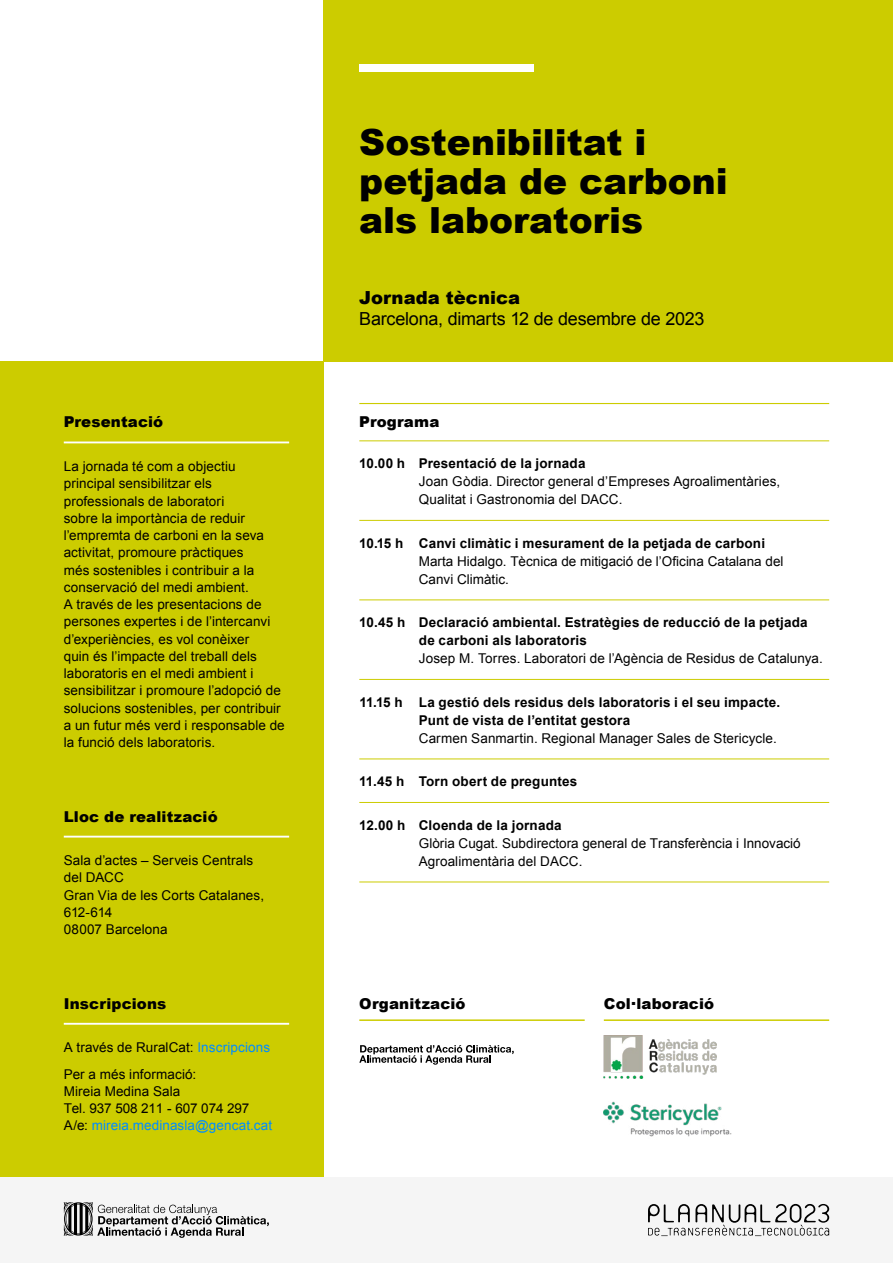
<style>
.page{position:relative;width:893px;height:1263px;background:#fff}
.page>*{position:absolute;margin:0;border:0;box-sizing:border-box;transform-origin:0 0}
.t1{font:900 36px/39px "Arial";color:#000}
.t2{font:18px "Arial";letter-spacing:-.015em;color:#000}
.t3{font:900 18px "Arial";letter-spacing:.005em;color:#000}
.t4{font:900 15px "Arial";letter-spacing:.01em;color:#000}
.P4{font:13.5px/17.2px "Arial";letter-spacing:.005em;color:#000}
.P1{font:13.5px/18px "Arial";color:#000}
.P1-2{font:700 13.5px/18px "Arial";letter-spacing:.015em;color:#000}
.s1{color:#008cff}
.s2{font-weight:700}
.s3{font-weight:400}
</style>
<div class="page">
<div style="left:0;top:361px;width:323px;height:817px;background:#cc0"></div>
<div style="left:323px;top:0;width:570px;height:361px;background:#cc0"></div>
<div style="left:0;top:1178px;width:893px;height:85px;background:#f5f5f5"></div>
<svg style="left:64px;top:1202px;width:205px;height:36px"></svg>
<div style="left:359px;top:64px;width:175px;height:7px;background:#fff"></div>
<svg style="left:648px;top:1204px;width:181px;height:32px"></svg>
<hr style="left:359px;top:403px;width:470px;height:1px;background:#cc0">
<hr style="left:359px;top:440px;width:470px;height:1px;background:#cc0">
<hr style="left:359px;top:520px;width:470px;height:1px;background:#cc0">
<hr style="left:359px;top:599px;width:470px;height:1px;background:#cc0">
<hr style="left:359px;top:679px;width:470px;height:1px;background:#cc0">
<hr style="left:359px;top:758px;width:470px;height:1px;background:#cc0">
<hr style="left:359px;top:802px;width:470px;height:1px;background:#cc0">
<hr style="left:359px;top:881px;width:470px;height:1px;background:#cc0">
<hr style="left:64px;top:441px;width:225px;height:2px;background:#fff">
<hr style="left:64px;top:836px;width:225px;height:1px;background:#fff">
<hr style="left:64px;top:1023px;width:225px;height:2px;background:#fff">
<hr style="left:359px;top:1019px;width:226px;height:2px;background:#cc0">
<hr style="left:604px;top:1019px;width:225px;height:2px;background:#cc0">
<svg style="left:359px;top:1045px;width:155px;height:20px"></svg>
<img style="left:604px;top:1036px;width:112px;height:42px">
<img style="left:604px;top:1101px;width:128px;height:36px">
<h6 class="t4" style="left:64px;top:411px;width:101px">Presentació</h6>
<p class="P4" style="left:64px;top:458px;width:223px">La jornada té com a objectiu principal sensibilitzar els professionals de laboratori<br>sobre la importància de reduir l’empremta de carboni en la seva activitat, promoure pràctiques<br>més sostenibles i contribuir a la conservació del medi ambient.<br>A través de les presentacions de persones expertes i de l’intercanvi d’experiències, es vol conèixer<br>quin és l’impacte del treball dels laboratoris en el medi ambient i sensibilitzar i promoure l’adopció de solucions sostenibles, per contribuir a un futur més verd i responsable de la funció dels laboratoris.</p>
<h6 class="t4" style="left:64px;top:805px;width:155px">Lloc de realització</h6>
<p class="P4" style="left:64px;top:852px;width:191px">Sala d’actes – Serveis Centrals del DACC</p>
<p class="P4" style="left:64px;top:886px;width:202px">Gran Via de les Corts Catalanes,<br>612-614</p>
<p class="P4" style="left:64px;top:921px;width:105px">08007 Barcelona</p>
<h6 class="t4" style="left:64px;top:992px;width:104px">Inscripcions</h6>
<p class="P4" style="left:64px;top:1039px;width:208px">A través de RuralCat: <span class="s1">Inscripcions</span></p>
<p class="P4" style="left:64px;top:1065px;width:210px">Per a més informació:<br>Mireia Medina Sala<br>Tel. 937 508 211 - 607 074 297<br>A/e: <span class="s1">mireia.medinasla@gencat.cat</span></p>
<h1 class="t1" style="left:359px;top:122px;width:370px">Sostenibilitat i petjada de carboni als laboratoris</h1>
<h2 class="t3" style="left:359px;top:285px;width:162px">Jornada tècnica</h2>
<h3 class="t2" style="left:359px;top:307px;width:347px">Barcelona, dimarts 12 de desembre de 2023</h3>
<h4 class="t4" style="left:359px;top:411px;width:82px">Programa</h4>
<p class="P1" style="left:419px;top:454px;width:363px;text-indent:-60px"><span class="s2">10.00 h Presentació de la jornada<br></span>Joan Gòdia. Director general d’Empreses Agroalimentàries,<br>Qualitat i Gastronomia del DACC.</p>
<p class="P1" style="left:419px;top:534px;width:366px;text-indent:-60px"><span class="s2">10.15 h Canvi climàtic i mesurament de la petjada de carboni<br></span>Marta Hidalgo. Tècnica de mitigació de l’Oficina Catalana del<br>Canvi Climàtic.</p>
<p class="P1-2" style="left:419px;top:614px;width:405px;text-indent:-60px">10.45 h Declaració ambiental. Estratègies de reducció de la petjada de carboni als laboratoris<br><span class="s3">Josep M. Torres. Laboratori de l’Agència de Residus de Catalunya.</span></p>
<p class="P1-2" style="left:419px;top:693px;width:363px;text-indent:-59px">11.15 h La gestió dels residus dels laboratoris i el seu impacte.<br>Punt de vista de l’entitat gestora<br><span class="s3">Carmen Sanmartin. Regional Manager Sales de Stericycle.</span></p>
<p class="P1-2" style="left:359px;top:773px;width:220px">11.45 h Torn obert de preguntes</p>
<p class="P1" style="left:419px;top:816px;width:383px;text-indent:-60px"><span class="s2">12.00 h Cloenda de la jornada<br></span>Glòria Cugat. Subdirectora general de Transferència i Innovació<br>Agroalimentària del DACC.</p>
<h5 class="t4" style="left:359px;top:992px;width:108px">Organització</h5>
<h5 class="t4" style="left:604px;top:992px;width:112px">Col·laboració</h5>
</div>
